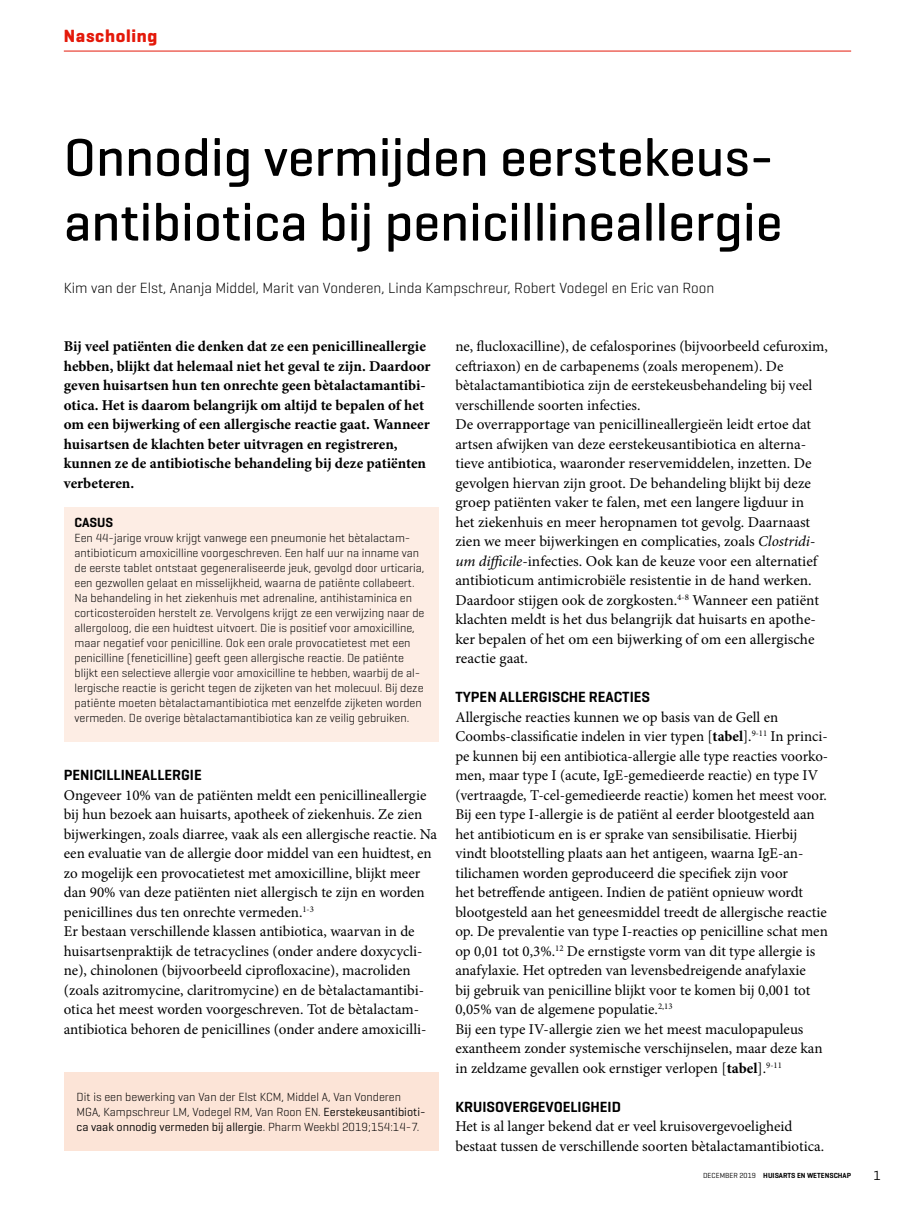
<style>
.page{position:relative;width:915px;height:1212px;background:#fff}
.page>*{position:absolute;margin:0;border:0;box-sizing:border-box;transform-origin:0 0}
.Title_artikelkop{font:500 54px/64.8px "Geogrotesque";color:#000}
.Category_rubriekkop{font:700 18px "Geogrotesque";letter-spacing:.04em;color:#e4190a}
.Para_broodtekst{font:15px/19.5px "Minion Pro";color:#000}
.Para_intro{font:700 15px/19.5px "Minion Pro";color:#000}
.Author_auteur{font:300 15px "Geogrotesque";color:#000}
.SectionHeading_1_tus{font:600 15px "Geogrotesque";color:#000}
.Box_Heading_casuskop{font:600 13.5px "Geogrotesque";color:#000}
.NoXML_paginacijfer_R{font:13.5px "Geogrotesque";color:#000}
.Para_casus_tekst{font:300 12px/15px "Geogrotesque";color:#000}
.Biography_auteursinf{font:300 12px/15px "Geogrotesque";color:#000}
.Dateline_voetregel_R{font:600 7.5px "Geogrotesque";color:#000}
.s1{font-weight:400}
.s2{font-style:italic}
.s3{font-weight:700}
</style>
<div class="page">
<hr style="left:64px;top:51px;width:786px;height:1px;background:#e4190a">
<div style="left:64px;top:507px;width:374px;height:234px;background:#fdede4"></div>
<div style="left:64px;top:1073px;width:374px;height:78px;background:#fce4d7"></div>
<p class="Category_rubriekkop" style="left:64px;top:25px;width:95px">Nascholing</p>
<p class="Title_artikelkop" style="left:64px;top:124px;width:719px">Onnodig vermijden eerstekeus&shy;antibiotica bij penicillineallergie</p>
<p class="Author_auteur" style="left:64px;top:278px;width:651px">Kim van der Elst, Ananja Middel, Marit van Vonderen, Linda Kampschreur, Robert Vodegel en Eric van Roon</p>
<p class="Para_intro" style="left:64px;top:337px;width:368px">Bij veel patiënten die denken dat ze een penicillineallergie hebben, blijkt dat helemaal niet het geval te zijn. Daardoor geven huisartsen hun ten onrechte geen bètalactamantibi&shy;otica. Het is daarom belangrijk om altijd te bepalen of het om een bijwerking of een allergische reactie gaat. Wanneer huisartsen de klachten beter uitvragen en registreren, kunnen ze de antibiotische behandeling bij deze patiënten verbeteren.</p>
<p class="Box_Heading_casuskop" style="left:74px;top:514px;width:40px">CASUS</p>
<p class="Para_casus_tekst" style="left:74px;top:530px;width:351px">Een 44-jarige vrouw krijgt vanwege een pneumonie het bètalactam&shy;antibioticum amoxicilline voorgeschreven. Een half uur na inname van de eerste tablet ontstaat gegeneraliseerde jeuk, gevolgd door urticaria, een gezwollen gelaat en misselijkheid, waarna de patiënte collabeert.<br>Na behandeling in het ziekenhuis met adrenaline, antihistaminica en corticosteroïden herstelt ze. Vervolgens krijgt ze een verwijzing naar de allergoloog, die een huidtest uitvoert. Die is positief voor amoxicilline, maar negatief voor penicilline. Ook een orale provocatietest met een penicilline (feneticilline) geeft geen allergische reactie. De patiënte blijkt een selectieve allergie voor amoxicilline te hebben, waarbij de al&shy;lergische reactie is gericht tegen de zijketen van het molecuul. Bij deze patiënte moeten bètalactamantibiotica met eenzelfde zijketen worden vermeden. De overige bètalactamantibiotica kan ze veilig gebruiken.</p>
<p class="SectionHeading_1_tus" style="left:64px;top:766px;width:139px">PENICILLINEALLERGIE</p>
<p class="Para_broodtekst" style="left:64px;top:785px;width:375px">Ongeveer 10% van de patiënten meldt een penicillineallergie bij hun bezoek aan huisarts, apotheek of ziekenhuis. Ze zien bijwerkingen, zoals diarree, vaak als een allergische reactie. Na een evaluatie van de allergie door middel van een huidtest, en zo mogelijk een provocatietest met amoxicilline, blijkt meer dan 90% van deze patiënten niet allergisch te zijn en worden penicillines dus ten onrechte vermeden.<sup>1-3</sup></p>
<p class="Para_broodtekst" style="left:64px;top:922px;width:364px">Er bestaan verschillende klassen antibiotica, waarvan in de huisartsenpraktijk de tetracyclines (onder andere doxycycli&shy;ne), chinolonen (bijvoorbeeld ciprofloxacine), macroliden (zoals azitromycine, claritromycine) en de bètalactamantibi&shy;otica het meest worden voorgeschreven. Tot de bètalactam&shy;antibiotica behoren de penicillines (onder andere amoxicilli-</p>
<p class="Biography_auteursinf" style="left:77px;top:1089px;width:350px">Dit is een bewerking van Van der Elst KCM, Middel A, Van Vonderen<br>MGA, Kampschreur LM, Vodegel RM, Van Roon EN. <span class="s1">Eerstekeusantibioti&shy;ca vaak onnodig vermeden bij allergie</span>. Pharm Weekbl 2019;154:14-7.</p>
<p class="Para_broodtekst" style="left:455px;top:337px;width:374px">ne, flucloxacilline), de cefalosporines (bijvoorbeeld cefuroxim, ceftriaxon) en de carbapenems (zoals meropenem). De bètalactamantibiotica zijn de eerstekeusbehandeling bij veel verschillende soorten infecties.</p>
<p class="Para_broodtekst" style="left:455px;top:415px;width:365px">De overrapportage van penicillineallergieën leidt ertoe dat artsen afwijken van deze eerstekeusantibiotica en alterna&shy;tieve antibiotica, waaronder reservemiddelen, inzetten. De gevolgen hiervan zijn groot. De behandeling blijkt bij deze groep patiënten vaker te falen, met een langere ligduur in het ziekenhuis en meer heropnamen tot gevolg. Daarnaast zien we meer bijwerkingen en complicaties, zoals <span class="s2">Clostridi&shy;um difficile</span>-infecties. Ook kan de keuze voor een alternatief antibioticum antimicrobiële resistentie in de hand werken.<br>Daardoor stijgen ook de zorgkosten.<sup>4-8</sup> Wanneer een patiënt klachten meldt is het dus belangrijk dat huisarts en apothe&shy;ker bepalen of het om een bijwerking of om een allergische reactie gaat.</p>
<p class="SectionHeading_1_tus" style="left:455px;top:688px;width:196px">TYPEN ALLERGISCHE REACTIES</p>
<p class="Para_broodtekst" style="left:455px;top:707px;width:374px">Allergische reacties kunnen we op basis van de Gell en Coombs-classificatie indelen in vier typen [<span class="s3">tabel</span>].<sup>9-11</sup> In princi&shy;pe kunnen bij een antibiotica-allergie alle type reacties voorko&shy;men, maar type I (acute, IgE-gemedieerde reactie) en type IV (vertraagde, T-cel-gemedieerde reactie) komen het meest voor.</p>
<p class="Para_broodtekst" style="left:455px;top:805px;width:374px">Bij een type I-allergie is de patiënt al eerder blootgesteld aan het antibioticum en is er sprake van sensibilisatie. Hierbij vindt blootstelling plaats aan het antigeen, waarna IgE-an&shy;tilichamen worden geproduceerd die specifiek zijn voor<br>het betreffende antigeen. Indien de patiënt opnieuw wordt blootgesteld aan het geneesmiddel treedt de allergische reactie op. De prevalentie van type I-reacties op penicilline schat men op 0,01 tot 0,3%.<sup>12</sup> De ernstigste vorm van dit type allergie is anafylaxie. Het optreden van levensbedreigende anafylaxie<br>bij gebruik van penicilline blijkt voor te komen bij 0,001 tot 0,05% van de algemene populatie.<sup>2,13</sup></p>
<p class="Para_broodtekst" style="left:455px;top:1019px;width:368px">Bij een type IV-allergie zien we het meest maculopapuleus exantheem zonder systemische verschijnselen, maar deze kan in zeldzame gevallen ook ernstiger verlopen [<span class="s3">tabel</span>].<sup>9-11</sup></p>
<p class="SectionHeading_1_tus" style="left:455px;top:1097px;width:167px">KRUISOVERGEVOELIGHEID</p>
<p class="Para_broodtekst" style="left:455px;top:1117px;width:370px">Het is al langer bekend dat er veel kruisovergevoeligheid bestaat tussen de verschillende soorten bètalactamantibiotica.</p>
<p class="Dateline_voetregel_R" style="left:703px;top:1171px;width:149px"><span class="s1">DECEMBER 2019</span> HUISARTS EN WETENSCHAP</p>
<p class="NoXML_paginacijfer_R" style="left:873px;top:1166px;width:9px">1</p>
</div>
